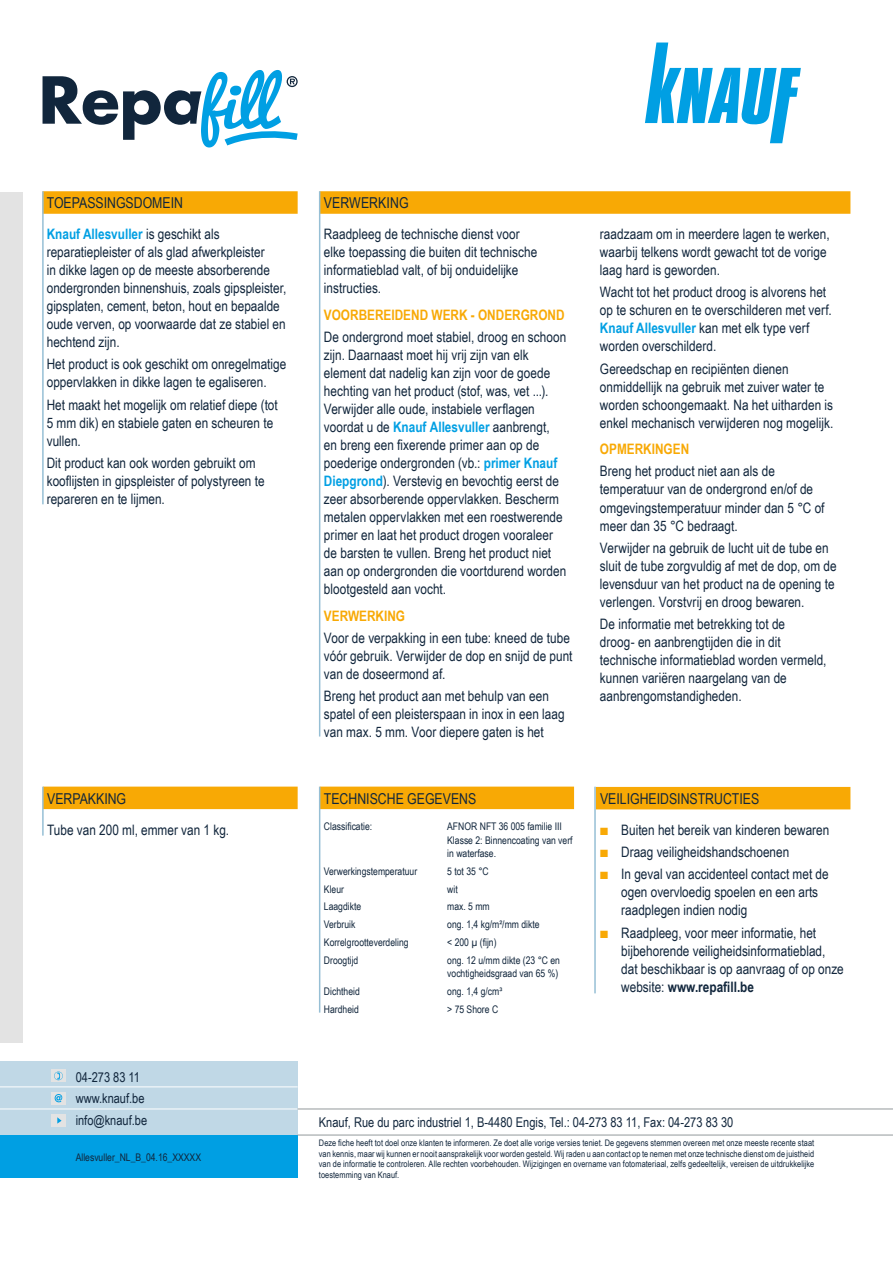
<style>
.page{position:relative;width:893px;height:1263px;background:#fff}
.page>*{position:absolute;margin:0;border:0;box-sizing:border-box;transform-origin:0 0}
.t1{font:15px "Arial Narrow";color:#11263c}
.t2{font:14.4px/18px "Arial Narrow";color:#11263c}
.t3{font:700 14.4px "Arial Narrow";color:#f8a905}
.t4{font:13.5px/21.5px "Arial Narrow";color:#11263c}
.t5{font:10.5px/13.5px "Arial Narrow";color:#11263c}
.t6{font:9px/10.5px "Arial Narrow";letter-spacing:.01em;color:#11263c;text-align:justify}
.s1{font-weight:700;color:#009fe3}
.s2{color:#f8a905}
.s3{font-weight:700}
</style>
<div class="page">
<div style="left:0;top:192px;width:22px;height:850px;background:#e3e3e3"></div>
<div style="left:0;top:1061px;width:298px;height:74px;background:#c0d8e6"></div>
<div style="left:0;top:1135px;width:298px;height:43px;background:#009fe3"></div>
<hr style="left:0;top:1108px;width:298px;height:1px;background:#fff">
<hr style="left:0;top:1086px;width:298px;height:1px;background:#fff">
<hr style="left:298px;top:1108px;width:595px;height:1px;background:#93999c">
<hr style="left:298px;top:1135px;width:595px;height:1px;background:#93999c">
<div style="left:51px;top:1114px;width:15px;height:13px;background:#e3e3e3"></div>
<svg style="left:57px;top:1117px;width:5px;height:6px"></svg>
<div style="left:51px;top:1092px;width:15px;height:12px;background:#e3e3e3"></div>
<svg style="left:55px;top:1094px;width:7px;height:8px"></svg>
<div style="left:51px;top:1069px;width:15px;height:13px;background:#e3e3e3"></div>
<svg style="left:54px;top:1071px;width:9px;height:9px"></svg>
<svg style="left:43px;top:70px;width:255px;height:77px"></svg>
<svg style="left:645px;top:43px;width:156px;height:100px"></svg>
<div style="left:43px;top:191px;width:255px;height:23px;background:#f8a905"></div>
<div style="left:596px;top:787px;width:254px;height:22px;background:#f8a905"></div>
<div style="left:320px;top:191px;width:530px;height:23px;background:#f8a905"></div>
<div style="left:43px;top:787px;width:255px;height:22px;background:#f8a905"></div>
<div style="left:320px;top:787px;width:254px;height:22px;background:#f8a905"></div>
<hr style="left:42px;top:191px;width:2px;height:313px;background:#96bfd5">
<hr style="left:594px;top:787px;width:2px;height:206px;background:#96bfd5">
<hr style="left:319px;top:191px;width:1px;height:545px;background:#96bfd5">
<hr style="left:42px;top:787px;width:2px;height:49px;background:#96bfd5">
<hr style="left:319px;top:787px;width:1px;height:226px;background:#96bfd5">
<p class="t1" style="left:47px;top:192px;width:138px">TOEPASSINGSDOMEIN</p>
<p class="t2" style="left:47px;top:225px;width:241px"><span class="s1">Knauf Allesvuller</span> is geschikt als reparatiepleister of als glad afwerkpleister<br>in dikke lagen op de meeste absorberende ondergronden binnenshuis, zoals gipspleister, gipsplaten, cement, beton, hout en bepaalde oude verven, op voorwaarde dat ze stabiel en hechtend zijn.</p>
<p class="t2" style="left:47px;top:355px;width:241px">Het product is ook geschikt om onregelmatige oppervlakken in dikke lagen te egaliseren.</p>
<p class="t2" style="left:47px;top:395px;width:233px">Het maakt het mogelijk om relatief diepe (tot<br>5 mm dik) en stabiele gaten en scheuren te vullen.</p>
<p class="t2" style="left:47px;top:453px;width:219px">Dit product kan ook worden gebruikt om kooflijsten in gipspleister of polystyreen te repareren en te lijmen.</p>
<p class="t1" style="left:47px;top:787px;width:81px">VERPAKKING</p>
<p class="t2" style="left:47px;top:820px;width:184px">Tube van 200 ml, emmer van 1 kg.</p>
<p class="t4" style="left:76px;top:1065px;width:73px">04-273 83 11 www.knauf.be info@knauf.be</p>
<p class="t5" style="left:76px;top:1150px;width:127px">Allesvuller_NL_B_04.16_XXXXX</p>
<p class="t1" style="left:324px;top:192px;width:86px">VERWERKING</p>
<p class="t2" style="left:324px;top:225px;width:215px">Raadpleeg de technische dienst voor elke toepassing die buiten dit technische informatieblad valt, of bij onduidelijke instructies.</p>
<p class="t3" style="left:324px;top:304px;width:242px">VOORBEREIDEND WERK - ONDERGROND</p>
<p class="t2" style="left:324px;top:327px;width:244px">De ondergrond moet stabiel, droog en schoon zijn. Daarnaast moet hij vrij zijn van elk element dat nadelig kan zijn voor de goede hechting van het product (stof, was, vet ...).<br>Verwijder alle oude, instabiele verflagen voordat u de <span class="s1">Knauf Allesvuller</span> aanbrengt, en breng een fixerende primer aan op de poederige ondergronden (vb.: <span class="s1">primer Knauf Diepgrond</span>). Verstevig en bevochtig eerst de zeer absorberende oppervlakken. Bescherm metalen oppervlakken met een roestwerende primer en laat het product drogen vooraleer de barsten te vullen. Breng het product niet aan op ondergronden die voortdurend worden blootgesteld aan vocht.</p>
<p class="t3" style="left:324px;top:604px;width:83px">VERWERKING</p>
<p class="t2" style="left:324px;top:628px;width:250px">Voor de verpakking in een tube: kneed de tube vóór gebruik. Verwijder de dop en snijd de punt van de doseermond af.</p>
<p class="t2" style="left:324px;top:686px;width:242px">Breng het product aan met behulp van een spatel of een pleisterspaan in inox in een laag van max. 5 mm. Voor diepere gaten is het</p>
<p class="t1" style="left:324px;top:787px;width:154px">TECHNISCHE GEGEVENS</p>
<p class="t5" style="left:324px;top:819px;width:50px">Classificatie:</p>
<p class="t5" style="left:447px;top:819px;width:127px">AFNOR NFT 36 005 familie III<br>Klasse 2: Binnencoating van verf in waterfase.</p>
<p class="t5" style="left:324px;top:864px;width:95px">Verwerkingstemperatuur</p>
<p class="t5" style="left:447px;top:864px;width:43px">5 tot 35 °C</p>
<p class="t5" style="left:324px;top:882px;width:22px">Kleur</p>
<p class="t5" style="left:447px;top:882px;width:12px">wit</p>
<p class="t5" style="left:324px;top:899px;width:39px">Laagdikte</p>
<p class="t5" style="left:447px;top:899px;width:44px">max. 5 mm</p>
<p class="t5" style="left:324px;top:917px;width:33px">Verbruik</p>
<p class="t5" style="left:447px;top:917px;width:94px">ong. 1,4 kg/m²/mm dikte</p>
<p class="t5" style="left:324px;top:935px;width:86px">Korrelgrootteverdeling</p>
<p class="t5" style="left:447px;top:935px;width:51px">&lt; 200 µ (fijn)</p>
<p class="t5" style="left:324px;top:953px;width:36px">Droogtijd</p>
<p class="t5" style="left:447px;top:953px;width:114px">ong. 12 u/mm dikte (23 °C en vochtigheidsgraad van 65 %)</p>
<p class="t5" style="left:324px;top:984px;width:37px">Dichtheid</p>
<p class="t5" style="left:447px;top:984px;width:57px">ong. 1,4 g/cm³</p>
<p class="t5" style="left:324px;top:1002px;width:36px">Hardheid</p>
<p class="t5" style="left:447px;top:1002px;width:52px">&gt; 75 Shore C</p>
<p class="t2" style="left:600px;top:225px;width:231px">raadzaam om in meerdere lagen te werken, waarbij telkens wordt gewacht tot de vorige laag hard is geworden.</p>
<p class="t2" style="left:600px;top:283px;width:233px">Wacht tot het product droog is alvorens het op te schuren en te overschilderen met verf.<br><span class="s1">Knauf Allesvuller</span> kan met elk type verf worden overschilderd.</p>
<p class="t2" style="left:600px;top:359px;width:235px">Gereedschap en recipiënten dienen onmiddellijk na gebruik met zuiver water te worden schoongemaakt. Na het uitharden is enkel mechanisch verwijderen nog mogelijk.</p>
<p class="t3" style="left:600px;top:438px;width:91px">OPMERKINGEN</p>
<p class="t2" style="left:600px;top:462px;width:226px">Breng het product niet aan als de temperatuur van de ondergrond en/of de omgevingstemperatuur minder dan 5 °C of meer dan 35 °C bedraagt.</p>
<p class="t2" style="left:600px;top:538px;width:238px">Verwijder na gebruik de lucht uit de tube en sluit de tube zorgvuldig af met de dop, om de levensduur van het product na de opening te verlengen. Vorstvrij en droog bewaren.</p>
<p class="t2" style="left:600px;top:614px;width:228px">De informatie met betrekking tot de<br>droog- en aanbrengtijden die in dit technische informatieblad worden vermeld, kunnen variëren naargelang van de aanbrengomstandigheden.</p>
<p class="t1" style="left:600px;top:788px;width:161px">VEILIGHEIDSINSTRUCTIES</p>
<p class="t2" style="left:600px;top:820px;width:231px"><span class="s2">■</span> Buiten het bereik van kinderen bewaren</p>
<p class="t2" style="left:600px;top:842px;width:191px"><span class="s2">■</span> Draag veiligheidshandschoenen</p>
<p class="t2" style="left:621px;top:865px;width:209px;text-indent:-21px"><span class="s2">■</span> In geval van accidenteel contact met de ogen overvloedig spoelen en een arts raadplegen indien nodig</p>
<p class="t2" style="left:621px;top:923px;width:224px;text-indent:-21px"><span class="s2">■</span> Raadpleeg, voor meer informatie, het bijbehorende veiligheidsinformatieblad, dat beschikbaar is op aanvraag of op onze website: <span class="s3">www.repafill.be</span></p>
<p class="t4" style="left:319px;top:1111px;width:416px">Knauf, Rue du parc industriel 1, B-4480 Engis, Tel.: 04-273 83 11, Fax: 04-273 83 30</p>
<p class="t6" style="left:319px;top:1138px;width:497px">Deze fiche heeft tot doel onze klanten te informeren. Ze doet alle vorige versies teniet. De gegevens stemmen overeen met onze meeste recente staat van kennis, maar wij kunnen er nooit aansprakelijk voor worden gesteld. Wij raden u aan contact op te nemen met onze technische dienst om de juistheid van de informatie te controleren. Alle rechten voorbehouden. Wijzigingen en overname van fotomateriaal, zelfs gedeeltelijk, vereisen de uitdrukkelijke toestemming van Knauf.</p>
</div>
